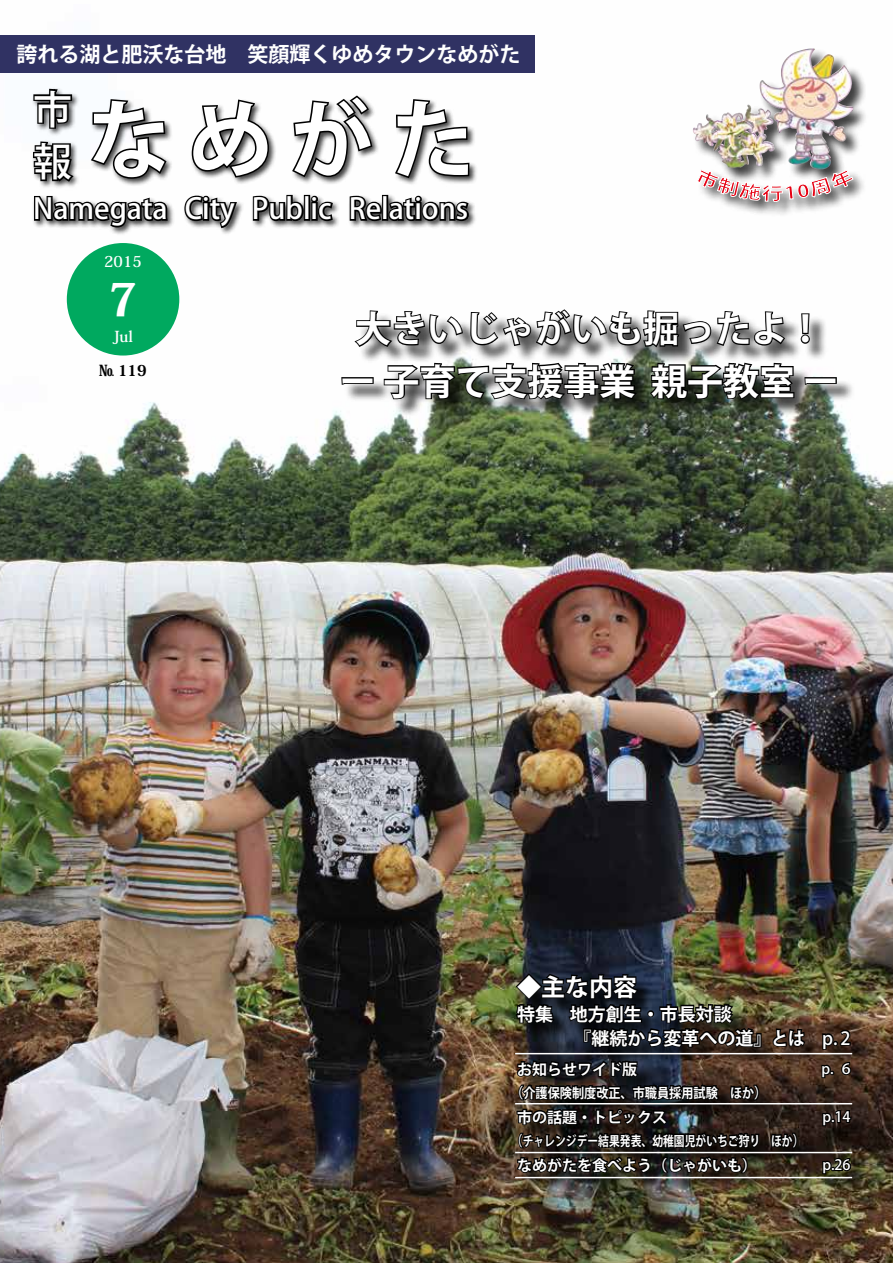
<style>
.page{position:relative;width:893px;height:1263px;background:#fff}
.page>*{position:absolute;margin:0;border:0;box-sizing:border-box;transform-origin:0 0}
.t1{font:700 84px "Koz Go Pro";color:#fff}
.t2{font:800 45px "Koz Min Pro";color:#fff}
.t3{font:500 39px "Koz Go Pro";color:#fff}
.t4{font:700 36px/52.5px "Koz Go Pro";color:#fff;text-align:center}
.t5{font:500 28.5px "Koz Go Pro";color:#fff}
.t6{font:700 24px "Koz Go Pro";color:#fff}
.t7{font:700 21px "Koz Go Pro";color:#fff}
.t8{font:700 18px/24px "Koz Go Pro";color:#fff}
.t9{font:700 15px "Koz Go Pro";color:#fff}
.t10{font:700 15px "Koz Min Pro";color:#fff}
.t11{font:800 15px "Koz Min Pro";color:#000}
.t12{font:500 14.25px "Koz Go Pro";color:#fff}
.t13{font:700 13.5px "Koz Go Pro";color:#fff;scale:.8 1}
.t14{font:700 13.5px "Koz Go Pro";color:#fff;scale:.9 1}
.s1{font-weight:500;font-size:39px}
.s2{font-weight:500}
.s3{font-size:14.25px}
</style>
<div class="page">
<img style="left:0;top:35px;width:893px;height:1228px">
<div style="left:0;top:35px;width:534px;height:38px;background:#303263"></div>
<div style="left:31px;top:87px;width:446px;height:149px;background:#000;opacity:.75"></div>
<svg style="left:32px;top:87px;width:42px;height:43px"></svg>
<svg style="left:20px;top:140px;width:57px;height:44px"></svg>
<svg style="left:89px;top:98px;width:79px;height:82px"></svg>
<svg style="left:190px;top:98px;width:80px;height:81px"></svg>
<svg style="left:290px;top:94px;width:84px;height:85px"></svg>
<svg style="left:393px;top:97px;width:78px;height:83px"></svg>
<svg style="left:32px;top:193px;width:138px;height:102px"></svg>
<svg style="left:183px;top:194px;width:56px;height:36px"></svg>
<svg style="left:251px;top:193px;width:54px;height:30px"></svg>
<div style="left:304px;top:195px;width:6px;height:26px;border:3px solid #000"></div>
<div style="left:311px;top:196px;width:7px;height:7px;border:3px solid #000;border-radius:50%"></div>
<div style="left:311px;top:202px;width:7px;height:19px;border:3px solid #000"></div>
<svg style="left:316px;top:200px;width:19px;height:23px"></svg>
<svg style="left:348px;top:194px;width:123px;height:29px"></svg>
<div style="left:67px;top:243px;width:112px;height:113px;background:#00a95f;border-radius:50%"></div>
<svg style="left:97px;top:356px;width:52px;height:29px"></svg>
<div style="left:692px;top:48px;width:177px;height:137px;background:#000;opacity:.75"></div>
<img style="left:705px;top:49px;width:148px;height:120px">
<div style="left:697px;top:170px;width:171px;height:47px;background:#000;opacity:.75"></div>
<svg style="left:697px;top:169px;width:156px;height:33px"></svg>
<div style="left:519px;top:1006px;width:304px;height:60px;background:#000;opacity:.75"></div>
<svg style="left:771px;top:1027px;width:36px;height:28px"></svg>
<div style="left:824px;top:1032px;width:45px;height:35px;background:#000;opacity:.75"></div>
<svg style="left:821px;top:1028px;width:31px;height:23px"></svg>
<div style="left:519px;top:1064px;width:297px;height:127px;background:#000;opacity:.75"></div>
<svg style="left:770px;top:1131px;width:28px;height:29px"></svg>
<img style="left:514px;top:938px;width:249px;height:295px">
<div style="left:824px;top:1065px;width:45px;height:127px;background:#000;opacity:.75"></div>
<svg style="left:820px;top:1064px;width:14px;height:15px"></svg>
<svg style="left:840px;top:1061px;width:12px;height:15px"></svg>
<svg style="left:821px;top:1104px;width:31px;height:23px"></svg>
<svg style="left:821px;top:1157px;width:31px;height:18px"></svg>
<hr style="left:515px;top:1177px;width:337px;height:1px;background:#fff">
<hr style="left:515px;top:1152px;width:337px;height:1px;background:#fff">
<hr style="left:515px;top:1103px;width:337px;height:1px;background:#fff">
<hr style="left:515px;top:1053px;width:337px;height:1px;background:#fff">
<div style="left:344px;top:313px;width:511px;height:104px;background:#000;opacity:.75"></div>
<svg style="left:340px;top:308px;width:498px;height:93px"></svg>
<h3 class="t7" style="left:16px;top:41px;width:505px">誇れる湖と肥沃な台地　笑顔輝くゆめタウンなめがた</h3>
<h3 class="t3" style="left:33px;top:84px;width:40px">市</h3>
<h1 class="t1" style="left:33px;top:86px;width:443px"><span class="s1">報</span>なめがた</h1>
<h3 class="t5" style="left:33px;top:191px;width:436px">Namegata City Public Relations</h3>
<p class="t10" style="left:104px;top:251px;width:39px">2015</p>
<h2 class="t2" style="left:109px;top:266px;width:30px">7</h2>
<p class="t10" style="left:113px;top:325px;width:22px">Jul</p>
<p class="t11" style="left:99px;top:360px;width:49px">№ 119</p>
<h3 class="t4" style="left:340px;top:305px;width:501px">大きいじゃがいも掘ったよ！ー 子育て支援事業 親子教室 ー</h3>
<h3 class="t6" style="left:517px;top:971px;width:121px">◆主な内容</h3>
<p class="t8" style="left:573px;top:1003px;width:279px;text-indent:-56px">特集 地方創生・市長対談<br>『継続から変革への道』とは <span class="s2">p. 2</span></p>
<p class="t9" style="left:517px;top:1059px;width:121px">お知らせワイド版</p>
<p class="t14" style="left:511px;top:1084px;width:287px"><span class="s3">（</span>介護保険制度改正、市職員採用試験　ほか<span class="s3">）</span></p>
<p class="t9" style="left:517px;top:1107px;width:151px">市の話題・トピックス</p>
<p class="t13" style="left:511px;top:1132px;width:367px"><span class="s3">（</span>チャレンジデー結果発表、幼稚園児がいちご狩り　ほか<span class="s3">）</span></p>
<p class="t9" style="left:517px;top:1155px;width:241px">なめがたを食べよう（じゃがいも）</p>
<p class="t12" style="left:821px;top:1059px;width:31px">p. 6</p>
<p class="t12" style="left:822px;top:1107px;width:30px">p.14</p>
<p class="t12" style="left:822px;top:1155px;width:30px">p.26</p>
</div>
